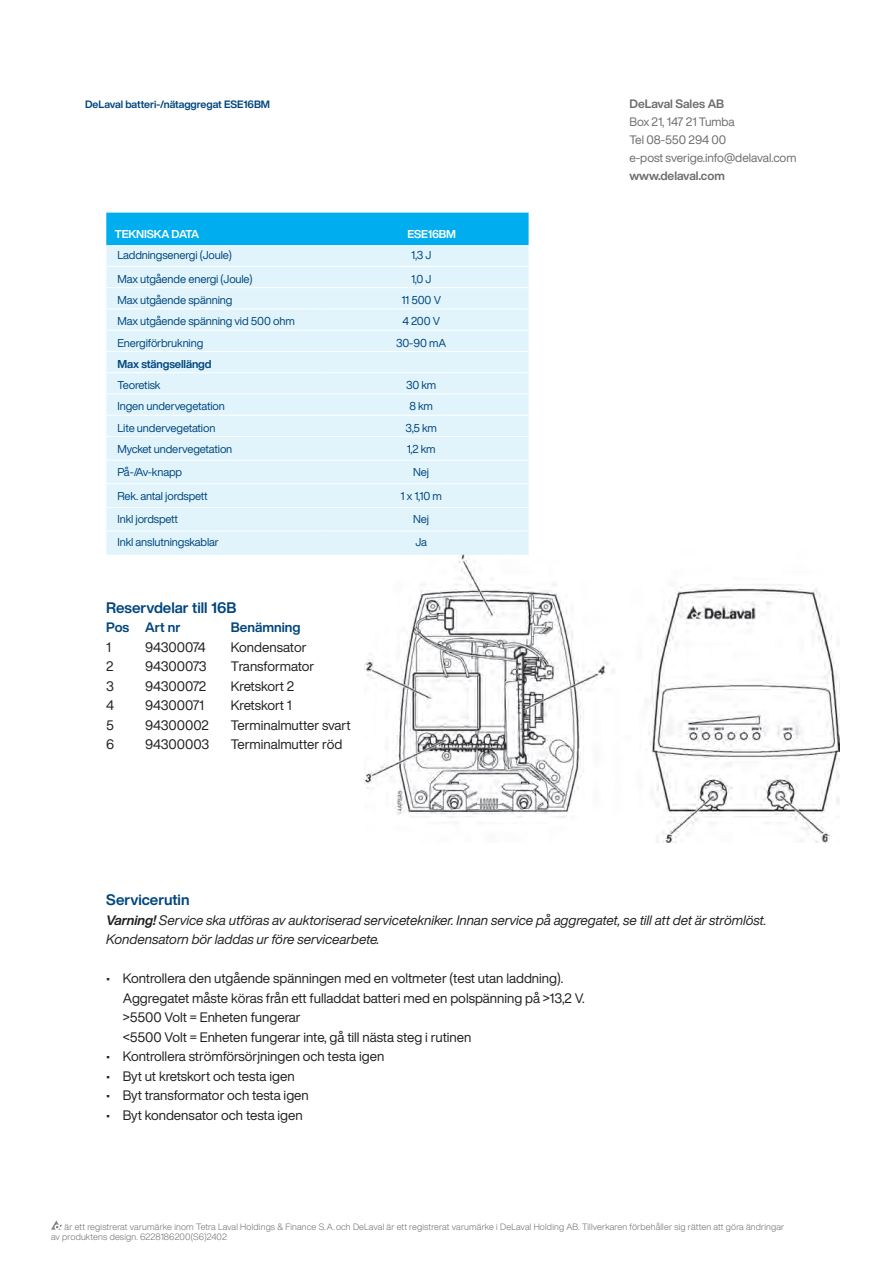
<style>
.page{position:relative;width:893px;height:1263px;background:#fff}
.page>*{position:absolute;margin:0;border:0;box-sizing:border-box;transform-origin:0 0}
.t1{font:700 15px "Helvetica Now Display";color:#00467e}
.t2{font:13.5px/19.5px "Helvetica Now Display";color:#231f20}
.t3{font:italic 13.5px/19.5px "Helvetica Now Display";color:#231f20}
.t4{font:700 13.5px "Helvetica Now Display";color:#00467e}
.t5{font:12px/18px "Helvetica Now Display";letter-spacing:-.005em;color:#6c6d70}
.t6{font:700 12px "Helvetica Now Display";color:#6c6d70}
.t7{font:11.25px "Helvetica Now Display";letter-spacing:-.01em;color:#00467e}
.t8{font:700 11.25px "Helvetica Now Display";letter-spacing:-.01em;color:#fff}
.t9{font:700 11.25px "Helvetica Now Display";letter-spacing:-.01em;color:#00467e}
.t10{font:700 10.5px "Helvetica Now Display";color:#00467e}
.t11{font:300 9px/10.5px "Helvetica Now Display";letter-spacing:.02em;color:#6c6d70}
.s1{font-weight:700}
</style>
<div class="page">
<img style="left:364px;top:555px;width:475px;height:287px">
<svg style="left:51px;top:1220px;width:11px;height:9px"></svg>
<div style="left:106px;top:213px;width:423px;height:32px;background:#00aeef"></div>
<div style="left:106px;top:245px;width:423px;height:310px;background:#e1f4fc"></div>
<hr style="left:113px;top:266px;width:212px;height:1px;background:#fff">
<hr style="left:325px;top:266px;width:199px;height:1px;background:#fff">
<hr style="left:113px;top:287px;width:212px;height:1px;background:#fff">
<hr style="left:325px;top:287px;width:199px;height:1px;background:#fff">
<hr style="left:113px;top:309px;width:212px;height:1px;background:#fff">
<hr style="left:325px;top:309px;width:199px;height:1px;background:#fff">
<hr style="left:113px;top:330px;width:212px;height:1px;background:#fff">
<hr style="left:325px;top:330px;width:199px;height:1px;background:#fff">
<hr style="left:113px;top:351px;width:212px;height:1px;background:#fff">
<hr style="left:325px;top:351px;width:199px;height:1px;background:#fff">
<hr style="left:113px;top:372px;width:212px;height:1px;background:#fff">
<hr style="left:325px;top:372px;width:199px;height:1px;background:#fff">
<hr style="left:113px;top:394px;width:212px;height:1px;background:#fff">
<hr style="left:325px;top:394px;width:199px;height:1px;background:#fff">
<hr style="left:113px;top:415px;width:212px;height:1px;background:#fff">
<hr style="left:325px;top:415px;width:199px;height:1px;background:#fff">
<hr style="left:113px;top:436px;width:212px;height:1px;background:#fff">
<hr style="left:325px;top:436px;width:199px;height:1px;background:#fff">
<hr style="left:113px;top:460px;width:212px;height:1px;background:#fff">
<hr style="left:325px;top:460px;width:199px;height:1px;background:#fff">
<hr style="left:113px;top:483px;width:212px;height:1px;background:#fff">
<hr style="left:325px;top:483px;width:199px;height:1px;background:#fff">
<hr style="left:113px;top:507px;width:212px;height:1px;background:#fff">
<hr style="left:325px;top:507px;width:199px;height:1px;background:#fff">
<hr style="left:113px;top:531px;width:212px;height:1px;background:#fff">
<hr style="left:325px;top:531px;width:199px;height:1px;background:#fff">
<p class="t10" style="left:85px;top:97px;width:187px">DeLaval batteri-/nätaggregat ESE16BM</p>
<p class="t6" style="left:629px;top:96px;width:96px">DeLaval Sales AB</p>
<p class="t5" style="left:629px;top:113px;width:169px">Box 21, 147 21 Tumba<br>Tel 08-550 294 00<br>e-post sverige.info@delaval.com</p>
<p class="t6" style="left:629px;top:168px;width:97px">www.delaval.com</p>
<p class="t8" style="left:115px;top:226px;width:86px">TEKNISKA DATA</p>
<p class="t8" style="left:407px;top:226px;width:50px">ESE16BM</p>
<p class="t7" style="left:117px;top:248px;width:116px">Laddningsenergi (Joule)</p>
<p class="t7" style="left:411px;top:248px;width:22px">1,3 J</p>
<p class="t7" style="left:117px;top:271px;width:137px">Max utgående energi (Joule)</p>
<p class="t7" style="left:411px;top:271px;width:22px">1,0 J</p>
<p class="t7" style="left:117px;top:292px;width:116px">Max utgående spänning</p>
<p class="t7" style="left:401px;top:292px;width:41px">11 500 V</p>
<p class="t7" style="left:117px;top:314px;width:179px">Max utgående spänning vid 500 ohm</p>
<p class="t7" style="left:402px;top:314px;width:39px">4 200 V</p>
<p class="t7" style="left:117px;top:335px;width:87px">Energiförbrukning</p>
<p class="t7" style="left:396px;top:335px;width:51px">30-90 mA</p>
<p class="t9" style="left:117px;top:356px;width:96px">Max stängsellängd</p>
<p class="t7" style="left:117px;top:377px;width:45px">Teoretisk</p>
<p class="t7" style="left:406px;top:377px;width:32px">30 km</p>
<p class="t7" style="left:117px;top:399px;width:109px">Ingen undervegetation</p>
<p class="t7" style="left:409px;top:399px;width:25px">8 km</p>
<p class="t7" style="left:117px;top:420px;width:99px">Lite undervegetation</p>
<p class="t7" style="left:405px;top:420px;width:33px">3,5 km</p>
<p class="t7" style="left:117px;top:441px;width:116px">Mycket undervegetation</p>
<p class="t7" style="left:407px;top:441px;width:30px">1,2 km</p>
<p class="t7" style="left:117px;top:465px;width:66px">På-/Av-knapp</p>
<p class="t7" style="left:413px;top:465px;width:17px">Nej</p>
<p class="t7" style="left:117px;top:488px;width:92px">Rek. antal jordspett</p>
<p class="t7" style="left:400px;top:488px;width:43px">1 x 1,10 m</p>
<p class="t7" style="left:117px;top:511px;width:62px">Inkl jordspett</p>
<p class="t7" style="left:413px;top:511px;width:17px">Nej</p>
<p class="t7" style="left:117px;top:535px;width:103px">Inkl anslutningskablar</p>
<p class="t7" style="left:415px;top:535px;width:13px">Ja</p>
<p class="t1" style="left:106px;top:597px;width:131px">Reservdelar till 16B</p>
<p class="t4" style="left:106px;top:618px;width:76px">Pos Art nr</p>
<p class="t4" style="left:231px;top:618px;width:71px">Benämning</p>
<p class="t2" style="left:106px;top:637px;width:6px">1</p>
<p class="t2" style="left:145px;top:637px;width:62px">94300074</p>
<p class="t2" style="left:231px;top:637px;width:77px">Kondensator</p>
<p class="t2" style="left:106px;top:657px;width:9px">2</p>
<p class="t2" style="left:145px;top:657px;width:63px">94300073</p>
<p class="t2" style="left:231px;top:657px;width:85px">Transformator</p>
<p class="t2" style="left:106px;top:676px;width:9px">3</p>
<p class="t2" style="left:145px;top:676px;width:63px">94300072</p>
<p class="t2" style="left:231px;top:676px;width:65px">Kretskort 2</p>
<p class="t2" style="left:106px;top:696px;width:9px">4</p>
<p class="t2" style="left:145px;top:696px;width:60px">94300071</p>
<p class="t2" style="left:231px;top:696px;width:62px">Kretskort 1</p>
<p class="t2" style="left:106px;top:715px;width:9px">5</p>
<p class="t2" style="left:145px;top:715px;width:65px">94300002</p>
<p class="t2" style="left:231px;top:715px;width:121px">Terminalmutter svart</p>
<p class="t2" style="left:106px;top:734px;width:10px">6</p>
<p class="t2" style="left:145px;top:734px;width:65px">94300003</p>
<p class="t2" style="left:231px;top:734px;width:113px">Terminalmutter röd</p>
<p class="t1" style="left:106px;top:890px;width:85px">Servicerutin</p>
<p class="t3" style="left:106px;top:910px;width:661px"><span class="s1">Varning!</span> Service ska utföras av auktoriserad servicetekniker. Innan service på aggregatet, se till att det är strömlöst.<br>Kondensatorn bör laddas ur före servicearbete.</p>
<p class="t2" style="left:123px;top:969px;width:463px;text-indent:-16px">• Kontrollera den utgående spänningen med en voltmeter (test utan laddning).<br>Aggregatet måste köras från ett fulladdat batteri med en polspänning på &gt;13,2 V. &gt;5500 Volt = Enheten fungerar<br>&lt;5500 Volt = Enheten fungerar inte, gå till nästa steg i rutinen</p>
<p class="t2" style="left:106px;top:1047px;width:280px">• Kontrollera strömförsörjningen och testa igen</p>
<p class="t2" style="left:106px;top:1066px;width:190px">• Byt ut kretskort och testa igen</p>
<p class="t2" style="left:106px;top:1085px;width:204px">• Byt transformator och testa igen</p>
<p class="t2" style="left:106px;top:1105px;width:198px">• Byt kondensator och testa igen</p>
<p class="t11" style="left:51px;top:1221px;width:735px;text-indent:14px">är ett registrerat varumärke inom Tetra Laval Holdings &amp; Finance S.A. och DeLaval är ett registrerat varumärke i DeLaval Holding AB. Tillverkaren förbehåller sig rätten att göra ändringar av produktens design. 6228186200(S6)2402</p>
</div>
